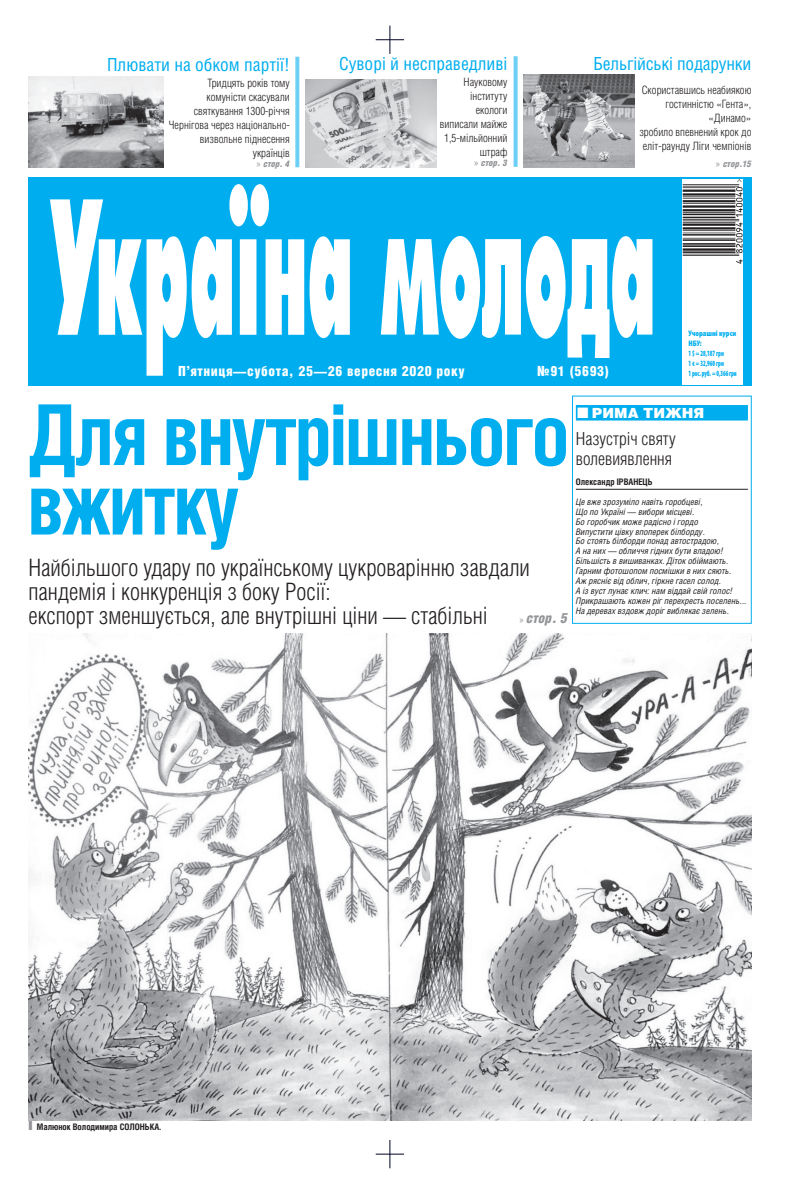
<style>
.page{position:relative;width:811px;height:1191px;background:#fff}
.page>*{position:absolute;margin:0;border:0;box-sizing:border-box;transform-origin:0 0}
.t1{font:700 84px/69.5px "Helios Cond";letter-spacing:-.03em;color:#00aeef;scale:.95 1}
.t2{font:300 24px/24px "Helios Cond";color:#231f20}
.t3{font:18px "Helios Cond";color:#00aeef}
.t4{font:300 18px/19.8px "Helios Cond";color:#231f20}
.t5{font:900 14px "Helios Cond";letter-spacing:.04em;color:#fff}
.t6{font:900 14px "Helios";color:#fff}
.t7{font:italic 900 14px "Helios Cond";color:#939598}
.t8{font:300 11.5px/14px "Helios Cond";color:#231f20;text-align:right}
.t9{font:italic 9px/9.9px "Helios Cond";color:#231f20}
.t10{font:700 9px "Helios Cond";color:#231f20}
.t11{font:italic 900 9px "Helios Cond";color:#939598}
.t12{font:900 condensed 8px/9.9px "Myriad Pro";color:#00aeef}
.s1{font-family:"Myriad Pro";font-weight:400;font-style:normal;font-size:10px}
.s2{color:#939598}
</style>
<div class="page">
<div style="left:28px;top:177px;width:723px;height:209px;background:#00aeef"></div>
<svg style="left:50px;top:184px;width:300px;height:192px"></svg>
<svg style="left:381px;top:236px;width:271px;height:122px"></svg>
<svg style="left:376px;top:26px;width:28px;height:28px"></svg>
<svg style="left:376px;top:1140px;width:28px;height:28px"></svg>
<svg style="left:295px;top:57px;width:4px;height:110px"></svg>
<div style="left:576px;top:405px;width:172px;height:15px;background:#00aeef"></div>
<hr style="left:576px;top:489px;width:172px;height:1px;background:#231f20">
<div style="left:572px;top:395px;width:180px;height:229px;border:1px solid #00aeef"></div>
<svg style="left:513px;top:56px;width:4px;height:111px"></svg>
<div style="left:682px;top:179px;width:61px;height:206px;background:#fff"></div>
<img style="left:682px;top:179px;width:60px;height:84px">
<img style="left:28px;top:634px;width:723px;height:486px">
<img style="left:29px;top:76px;width:134px;height:91px">
<img style="left:305px;top:79px;width:131px;height:88px">
<img style="left:523px;top:74px;width:112px;height:93px">
<p class="t3" style="left:107px;top:58px;width:184px">Плювати на обком партії!</p>
<p class="t3" style="left:339px;top:57px;width:170px">Суворі й несправедливі</p>
<p class="t3" style="left:593px;top:57px;width:159px">Бельгійські подарунки</p>
<p class="t8" style="left:169px;top:77px;width:122px">Тридцять років тому комуністи скасували святкування 1300-річчя<br>Чернігова через національно&shy;визвольне піднесення українців</p>
<p class="t11" style="left:256px;top:160px;width:35px"><span class="s1">»</span> стор. 4</p>
<p class="t8" style="left:440px;top:76px;width:69px">Науковому інституту екологи виписали майже<br>1,5-мільйонний штраф</p>
<p class="t11" style="left:474px;top:160px;width:35px"><span class="s1">»</span> стор. 3</p>
<p class="t8" style="left:639px;top:84px;width:114px">Скориставшись неабиякою гостинністю «Гента», «Динамо»<br>зробило впевнений крок до еліт-раунду Ліги чемпіонів</p>
<p class="t11" style="left:716px;top:160px;width:37px"><span class="s1">»</span> стор.15</p>
<p class="t5" style="left:178px;top:366px;width:288px">П’ятниця—субота, 25—26 вересня 2020 року</p>
<p class="t5" style="left:537px;top:366px;width:74px">№91 (5693)</p>
<p class="t12" style="left:688px;top:329px;width:50px">Учорашні курси<br>НБУ:<br>1 $ = 28,187 грн<br>1 € = 32,960 грн<br>1 рос. руб. = 0,366 грн</p>
<p class="t1" style="left:27px;top:408px;width:572px">Для внутрішнього вжитку</p>
<p class="t2" style="left:28px;top:557px;width:503px">Найбільшого удару по українському цукроварінню завдали пандемія і конкуренція з боку Росії:<br>експорт зменшується, але внутрішні ціни — стабільні</p>
<p class="t6" style="left:577px;top:408px;width:129px">■ РИМА ТИЖНЯ</p>
<p class="t4" style="left:576px;top:430px;width:102px">Назустріч святу волевиявлення</p>
<p class="t10" style="left:576px;top:478px;width:78px">Олександр ІРВАНЕЦЬ</p>
<p class="t9" style="left:576px;top:497px;width:172px">Це вже зрозуміло навіть горобцеві,<br>Що по Україні — вибори місцеві.<br>Бо горобчик може радісно і гордо<br>Випустити цівку впоперек білборду.<br>Бо стоять білборди понад автострадою,<br>А на них — обличчя гідних бути владою!<br>Більшість в вишиванках. Діток обіймають.<br>Гарним фотошопом посмішки в них сяють.<br>Аж рясніє від облич, гіркне гасел солод.<br>А із вуст лунає клич: нам віддай свій голос!<br>Прикрашають кожен ріг перехресть поселень...<br>На деревах вздовж доріг виблякає зелень.</p>
<p class="t7" style="left:519px;top:613px;width:49px"><span class="s1">»</span> стор. 5</p>
<p class="t10" style="left:28px;top:1123px;width:134px"><span class="s2">❙</span> Малюнок Володимира СОЛОНЬКА.</p>
</div>
